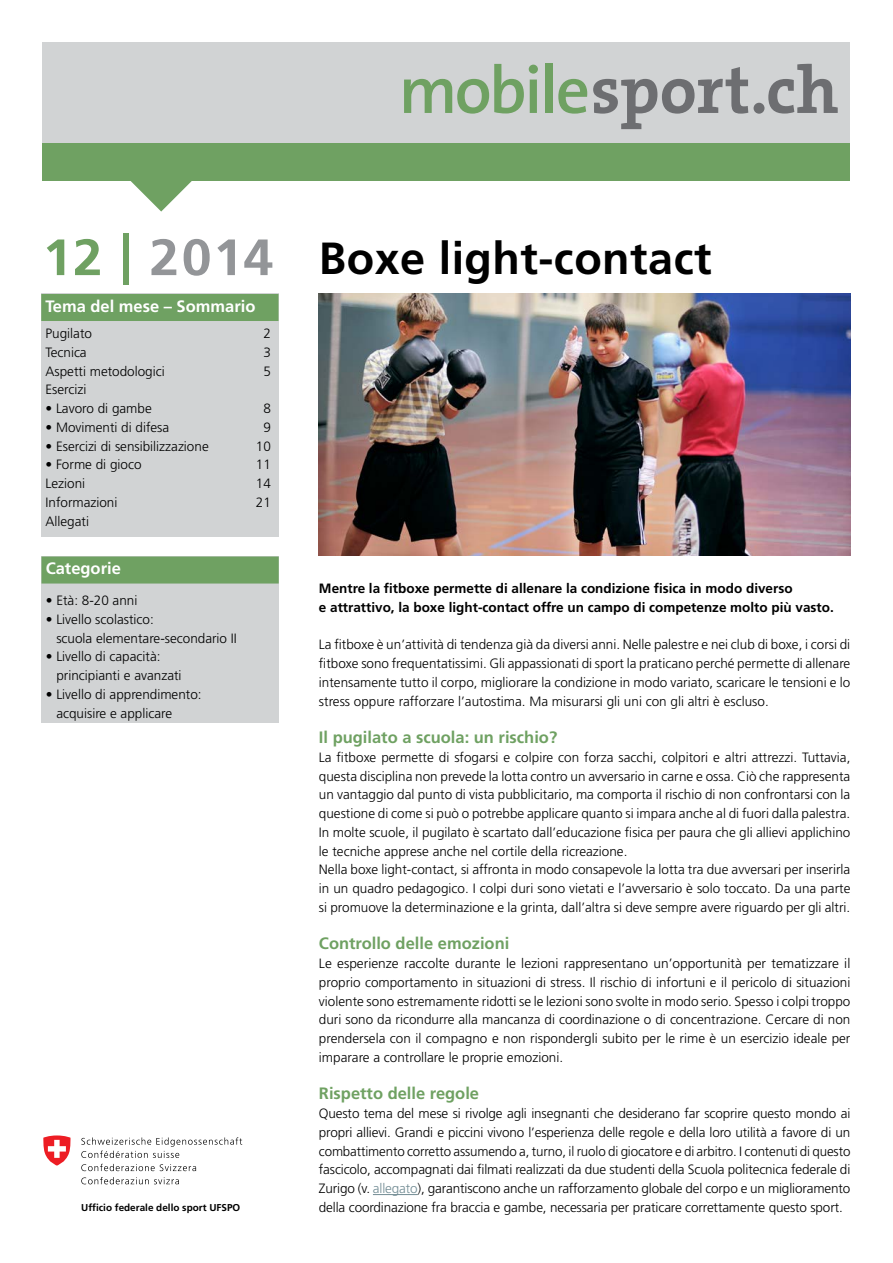
<style>
.page{position:relative;width:893px;height:1263px;background:#fff}
.page>*{position:absolute;margin:0;border:0;box-sizing:border-box;transform-origin:0 0}
.t1{font:700 51px "Frutiger LT";letter-spacing:.02em;color:#939598;scale:1.05 1}
.t2{font:700 45px "Frutiger LT";letter-spacing:.01em;color:#000}
.t3{font:700 16.5px "Frutiger LT";color:#6fa162}
.t4{font:700 16.5px "Frutiger LT";color:#fff}
.t5{font:300 13.5px/18.8px "Frutiger LT";color:#000}
.t6{font:700 13.5px/18.8px "Frutiger LT";color:#000}
.t7{font:700 9.9px "Frutiger LT";color:#000}
.s1{color:#6fa162}
.s2{color:#728c94}
</style>
<div class="page">
<div style="left:43px;top:43px;width:807px;height:100px;background:#d1d3d4"></div>
<div style="left:43px;top:143px;width:807px;height:38px;background:#6fa162"></div>
<svg style="left:404px;top:64px;width:134px;height:50px"></svg>
<div style="left:545px;top:64px;width:8px;height:49px;background:#6fa162"></div>
<svg style="left:558px;top:79px;width:29px;height:35px"></svg>
<svg style="left:593px;top:67px;width:155px;height:62px"></svg>
<div style="left:754px;top:103px;width:10px;height:11px;background:#6d6e71;border-radius:50%"></div>
<svg style="left:768px;top:64px;width:70px;height:50px"></svg>
<svg style="left:81px;top:1137px;width:161px;height:21px"></svg>
<svg style="left:81px;top:1164px;width:115px;height:7px"></svg>
<svg style="left:81px;top:1177px;width:98px;height:7px"></svg>
<svg style="left:43px;top:1135px;width:28px;height:30px"></svg>
<div style="left:41px;top:556px;width:238px;height:167px;background:#d1d3d4"></div>
<div style="left:41px;top:556px;width:238px;height:27px;background:#6fa162"></div>
<div style="left:41px;top:294px;width:238px;height:243px;background:#d1d3d4"></div>
<div style="left:41px;top:294px;width:238px;height:27px;background:#6fa162"></div>
<hr style="left:373px;top:1194px;width:45px;height:1px;background:#728c94">
<svg style="left:130px;top:181px;width:62px;height:31px"></svg>
<img style="left:319px;top:293px;width:531px;height:263px">
<h1 class="t1" style="left:43px;top:227px;width:221px"><span class="s1">12 |</span> 2014</h1>
<h3 class="t4" style="left:45px;top:296px;width:211px">Tema del mese – Sommario</h3>
<h3 class="t5" style="left:45px;top:324px;width:48px">Pugilato</h3>
<h3 class="t5" style="left:263px;top:324px;width:9px">2</h3>
<h3 class="t5" style="left:45px;top:343px;width:43px">Tecnica</h3>
<h3 class="t5" style="left:263px;top:343px;width:9px">3</h3>
<h3 class="t5" style="left:45px;top:362px;width:121px">Aspetti metodologici</h3>
<h3 class="t5" style="left:263px;top:362px;width:9px">5</h3>
<h3 class="t5" style="left:45px;top:380px;width:42px">Esercizi</h3>
<h3 class="t5" style="left:45px;top:399px;width:108px">• Lavoro di gambe</h3>
<h3 class="t5" style="left:263px;top:399px;width:9px">8</h3>
<h3 class="t5" style="left:45px;top:418px;width:125px">• Movimenti di difesa</h3>
<h3 class="t5" style="left:263px;top:418px;width:9px">9</h3>
<h3 class="t5" style="left:45px;top:437px;width:165px">• Esercizi di sensibilizzazione</h3>
<h3 class="t5" style="left:256px;top:437px;width:17px">10</h3>
<h3 class="t5" style="left:45px;top:455px;width:98px">• Forme di gioco</h3>
<h3 class="t5" style="left:256px;top:455px;width:17px">11</h3>
<h3 class="t5" style="left:45px;top:474px;width:41px">Lezioni</h3>
<h3 class="t5" style="left:256px;top:474px;width:17px">14</h3>
<h3 class="t5" style="left:45px;top:493px;width:73px">Informazioni</h3>
<h3 class="t5" style="left:256px;top:493px;width:17px">21</h3>
<h3 class="t5" style="left:45px;top:512px;width:45px">Allegati</h3>
<h3 class="t4" style="left:46px;top:559px;width:77px">Categorie</h3>
<h3 class="t5" style="left:46px;top:591px;width:93px">• Età: 8-20 anni</h3>
<h3 class="t5" style="left:56px;top:610px;width:182px;text-indent:-11px">• Livello scolastico:<br>scuola elementare-secondario II</h3>
<h3 class="t5" style="left:56px;top:647px;width:127px;text-indent:-11px">• Livello di capacità: principianti e avanzati</h3>
<h3 class="t5" style="left:56px;top:685px;width:147px;text-indent:-11px">• Livello di apprendimento: acquisire e applicare</h3>
<p class="t7" style="left:81px;top:1202px;width:160px">Ufficio federale dello sport UFSPO</p>
<h2 class="t2" style="left:319px;top:232px;width:394px">Boxe light-contact</h2>
<h2 class="t6" style="left:319px;top:579px;width:516px">Mentre la fitboxe permette di allenare la condizione fisica in modo diverso<br>e attrattivo, la boxe light-contact offre un campo di competenze molto più vasto.</h2>
<h2 class="t5" style="left:319px;top:635px;width:533px;text-align:justify">La fitboxe è un’attività di tendenza già da diversi anni. Nelle palestre e nei club di boxe, i corsi di fitboxe sono frequentatissimi. Gli appassionati di sport la praticano perché permette di allenare intensamente tutto il corpo, migliorare la condizione in modo variato, scaricare le tensioni e lo stress oppure rafforzare l’autostima. Ma misurarsi gli uni con gli altri è escluso.</h2>
<h2 class="t3" style="left:319px;top:728px;width:240px">Il pugilato a scuola: un rischio?</h2>
<h2 class="t5" style="left:319px;top:748px;width:533px">La fitboxe permette di sfogarsi e colpire con forza sacchi, colpitori e altri attrezzi. Tuttavia, questa disciplina non prevede la lotta contro un avversario in carne e ossa. Ciò che rappresenta un vantaggio dal punto di vista pubblicitario, ma comporta il rischio di non confrontarsi con la questione di come si può o potrebbe applicare quanto si impara anche al di fuori dalla palestra.<br>In molte scuole, il pugilato è scartato dall’educazione fisica per paura che gli allievi applichino le tecniche apprese anche nel cortile della ricreazione.<br>Nella boxe light-contact, si affronta in modo consapevole la lotta tra due avversari per inserirla in un quadro pedagogico. I colpi duri sono vietati e l’avversario è solo toccato. Da una parte si promuove la determinazione e la grinta, dall’altra si deve sempre avere riguardo per gli altri.</h2>
<h2 class="t3" style="left:319px;top:934px;width:192px">Controllo delle emozioni</h2>
<h2 class="t5" style="left:319px;top:954px;width:533px;text-align:justify">Le esperienze raccolte durante le lezioni rappresentano un’opportunità per tematizzare il proprio comportamento in situazioni di stress. Il rischio di infortuni e il pericolo di situazioni violente sono estremamente ridotti se le lezioni sono svolte in modo serio. Spesso i colpi troppo duri sono da ricondurre alla mancanza di coordinazione o di concentrazione. Cercare di non prendersela con il compagno e non rispondergli subito per le rime è un esercizio ideale per imparare a controllare le proprie emozioni.</h2>
<h2 class="t3" style="left:319px;top:1084px;width:162px">Rispetto delle regole</h2>
<h2 class="t5" style="left:319px;top:1104px;width:533px;text-align:justify">Questo tema del mese si rivolge agli insegnanti che desiderano far scoprire questo mondo ai propri allievi. Grandi e piccini vivono l’esperienza delle regole e della loro utilità a favore di un combattimento corretto assumendo a, turno, il ruolo di giocatore e di arbitro. I contenuti di questo fascicolo, accompagnati dai filmati realizzati da due studenti della Scuola politecnica federale di Zurigo (v. <span class="s2">allegato</span>), garantiscono anche un rafforzamento globale del corpo e un miglioramento della coordinazione fra braccia e gambe, necessaria per praticare correttamente questo sport.</h2>
</div>
